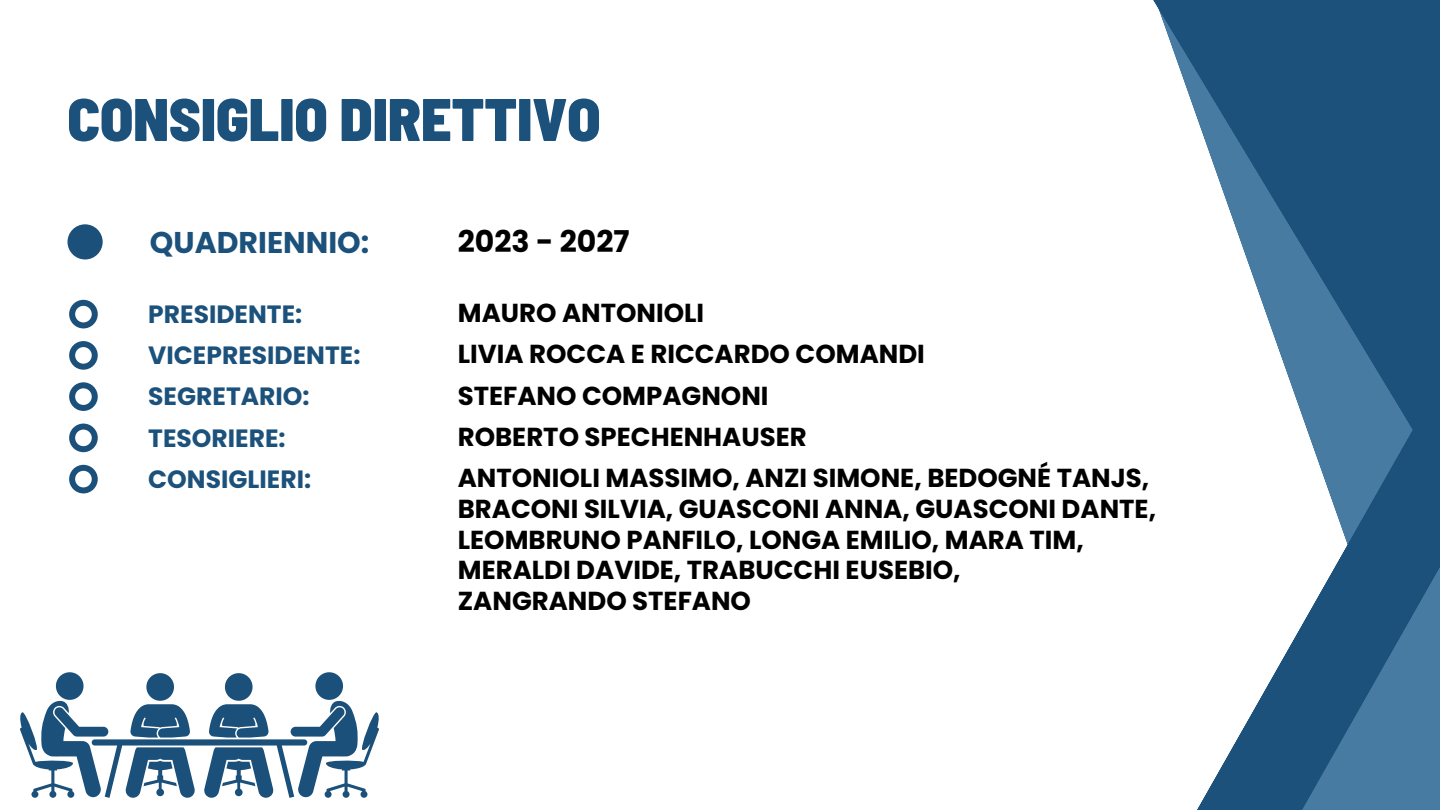
<style>
.page{position:relative;width:1440px;height:810px;background:#fff}
.page>*{position:absolute;margin:0;border:0;box-sizing:border-box;transform-origin:0 0}
.t1{font:900 semi-condensed 60px "Barlow";color:#1b517b}
.t2{font:700 30px "Poppins";color:#1b517b}
.t3{font:700 30px "Poppins";color:#000}
.t4{font:700 26px "Poppins";color:#000}
.t5{font:700 25px "Poppins";color:#1b517b}
</style>
<div class="page">
<div style="left:1153px;top:0;width:287px;height:17px;background:#1b517b"></div>
<svg style="left:1161px;top:17px;width:279px;height:793px"></svg>
<div style="left:68px;top:224px;width:35px;height:35px;background:#1b507a;border-radius:50%"></div>
<svg style="left:69px;top:300px;width:29px;height:28px"></svg>
<svg style="left:69px;top:341px;width:29px;height:29px"></svg>
<svg style="left:69px;top:382px;width:29px;height:29px"></svg>
<svg style="left:69px;top:424px;width:29px;height:28px"></svg>
<svg style="left:69px;top:465px;width:29px;height:28px"></svg>
<svg style="left:20px;top:672px;width:359px;height:126px"></svg>
<p class="t1" style="left:68px;top:81px;width:534px">CONSIGLIO DIRETTIVO</p>
<p class="t2" style="left:150px;top:221px;width:221px">QUADRIENNIO:</p>
<p class="t3" style="left:458px;top:220px;width:173px">2023 - 2027</p>
<p class="t5" style="left:148px;top:297px;width:156px">PRESIDENTE:</p>
<p class="t4" style="left:458px;top:295px;width:248px">MAURO ANTONIOLI</p>
<p class="t5" style="left:148px;top:338px;width:214px">VICEPRESIDENTE:</p>
<p class="t5" style="left:148px;top:379px;width:163px">SEGRETARIO:</p>
<p class="t5" style="left:148px;top:420px;width:139px">TESORIERE:</p>
<p class="t5" style="left:148px;top:462px;width:164px">CONSIGLIERI:</p>
<p class="t4" style="left:458px;top:336px;width:469px">LIVIA ROCCA E RICCARDO COMANDI</p>
<p class="t4" style="left:458px;top:377px;width:312px">STEFANO COMPAGNONI</p>
<p class="t4" style="left:458px;top:418px;width:350px">ROBERTO SPECHENHAUSER</p>
<p class="t4" style="left:458px;top:460px;width:693px">ANTONIOLI MASSIMO, ANZI SIMONE, BEDOGNÉ TANJS,</p>
<p class="t4" style="left:458px;top:490px;width:700px">BRACONI SILVIA, GUASCONI ANNA, GUASCONI DANTE,</p>
<p class="t4" style="left:458px;top:521px;width:628px">LEOMBRUNO PANFILO, LONGA EMILIO, MARA TIM,</p>
<p class="t4" style="left:458px;top:552px;width:504px">MERALDI DAVIDE, TRABUCCHI EUSEBIO,</p>
<p class="t4" style="left:458px;top:583px;width:295px">ZANGRANDO STEFANO</p>
</div>
